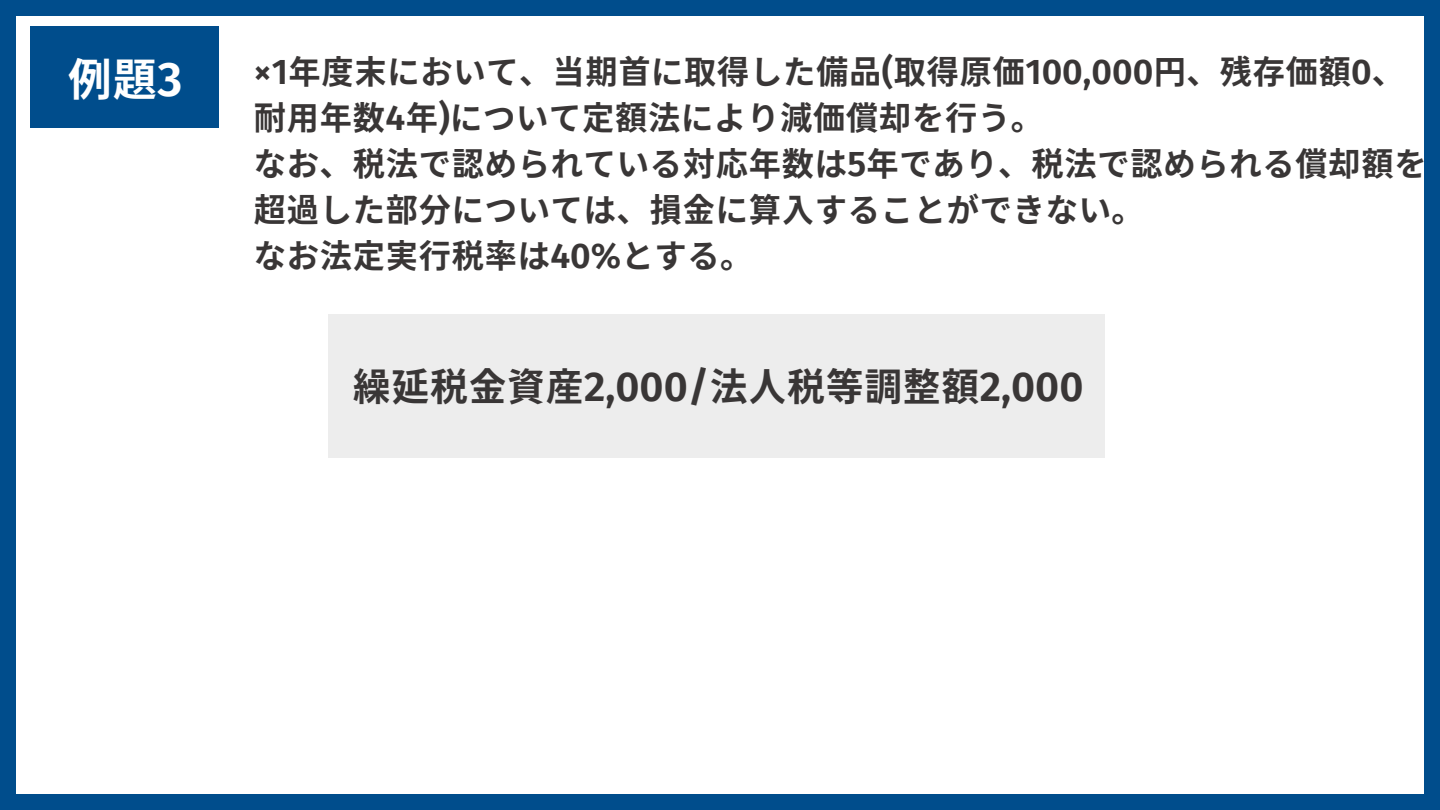
<style>
.page{position:relative;width:1440px;height:810px;background:#fff}
.page>*{position:absolute;margin:0;border:0;box-sizing:border-box;transform-origin:0 0}
.t1{font:700 45px "Glow Sans J";color:#fff}
.t2{font:700 38.55px "Glow Sans J";color:#393636}
.t3{font:700 33px "Glow Sans J";color:#393636}
</style>
<div class="page">
<div style="left:31px;top:27px;width:188px;height:101px;background:#004d8c"></div>
<div style="left:328px;top:315px;width:776px;height:143px;background:#ededed"></div>
<div style="left:0;top:0;width:1440px;height:15px;background:#004d8c"></div>
<div style="left:0;top:795px;width:1440px;height:15px;background:#004d8c"></div>
<div style="left:0;top:0;width:15px;height:810px;background:#004d8c"></div>
<div style="left:1425px;top:0;width:15px;height:810px;background:#004d8c"></div>
<h1 class="t1" style="left:68px;top:44px;width:116px">例題3</h1>
<p class="t3" style="left:254px;top:45px;width:1153px">×1年度末において、当期首に取得した備品(取得原価100,000円、残存価額0、</p>
<p class="t3" style="left:254px;top:92px;width:792px">耐用年数4年)について定額法により減価償却を行う。</p>
<p class="t3" style="left:254px;top:138px;width:1175px">なお、税法で認められている対応年数は5年であり、税法で認められる償却額を</p>
<p class="t3" style="left:254px;top:184px;width:892px">超過した部分については、損金に算入することができない。</p>
<p class="t3" style="left:254px;top:230px;width:501px">なお法定実行税率は40%とする。</p>
<h2 class="t2" style="left:353px;top:356px;width:732px">繰延税金資産2,000/法人税等調整額2,000</h2>
</div>
